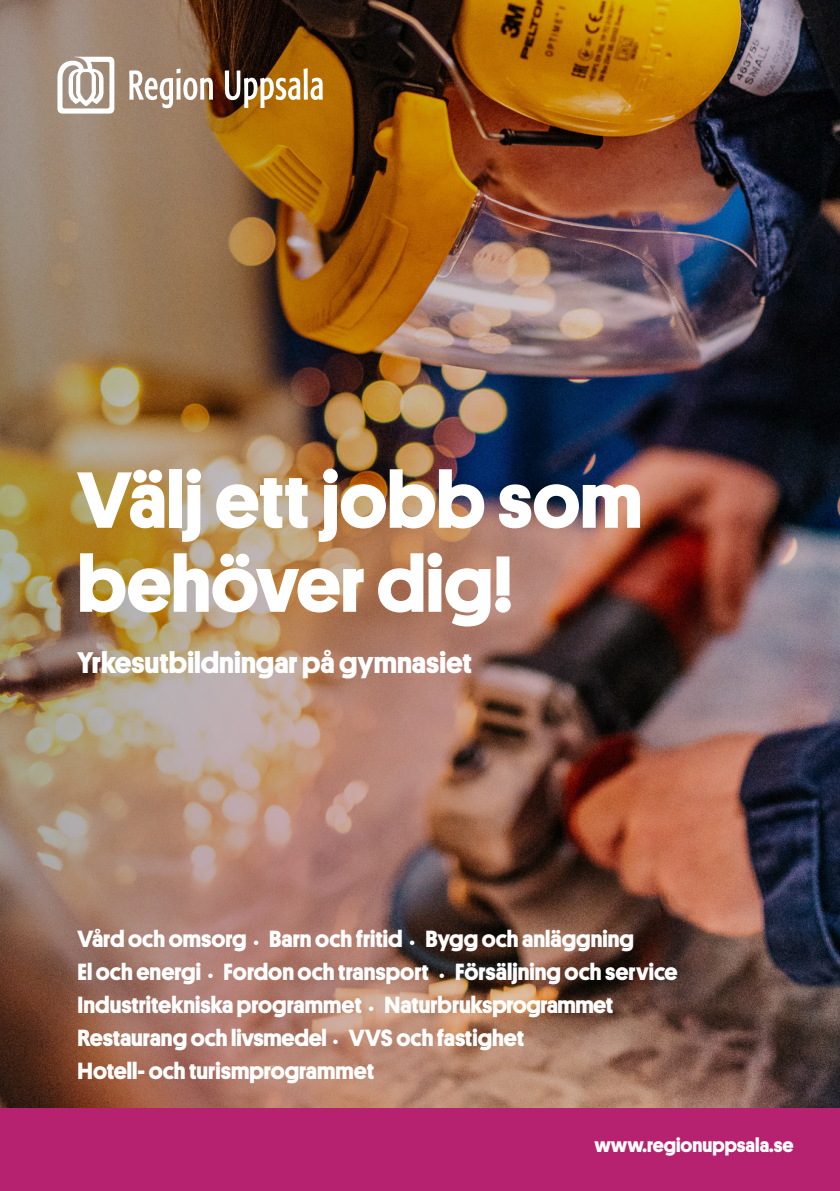
<style>
.page{position:relative;width:840px;height:1191px;background:#fff}
.page>*{position:absolute;margin:0;border:0;box-sizing:border-box;transform-origin:0 0}
.Rubrik_1{font:700 80px/84px "Platform";color:#fff}
.Rubrik_2{font:700 30px "Platform";color:#fff}
.Ingress{font:700 23.6px/33px "Platform";color:#fff}
.Mellanrubrik{font:700 20px "Platform";color:#fff}
.s1{font-size:14.2px}
</style>
<div class="page">
<img style="left:0;top:0;width:839px;height:1108px">
<div style="left:0;top:1108px;width:839px;height:83px;background:#b62270"></div>
<svg style="left:225px;top:68px;width:97px;height:40px"></svg>
<svg style="left:129px;top:68px;width:84px;height:40px"></svg>
<svg style="left:57px;top:57px;width:57px;height:57px"></svg>
<p class="Rubrik_1" style="left:77px;top:453px;width:566px">Välj ett jobb som behöver dig!</p>
<p class="Rubrik_2" style="left:77px;top:640px;width:396px">Yrkesutbildningar på gymnasiet</p>
<p class="Ingress" style="left:77px;top:920px;width:601px">Vård och omsorg <span class="s1">•</span> Barn och fritid <span class="s1">•</span> Bygg och anläggning<br>El och energi <span class="s1">•</span> Fordon och transport <span class="s1">•</span> Försäljning och service<br>Industritekniska programmet <span class="s1">•</span> Naturbruksprogrammet</p>
<p class="Ingress" style="left:77px;top:1019px;width:448px">Restaurang och livsmedel <span class="s1">•</span> VVS och fastighet<br>Hotell- och turismprogrammet</p>
<p class="Mellanrubrik" style="left:594px;top:1130px;width:200px">www.regionuppsala.se</p>
</div>
